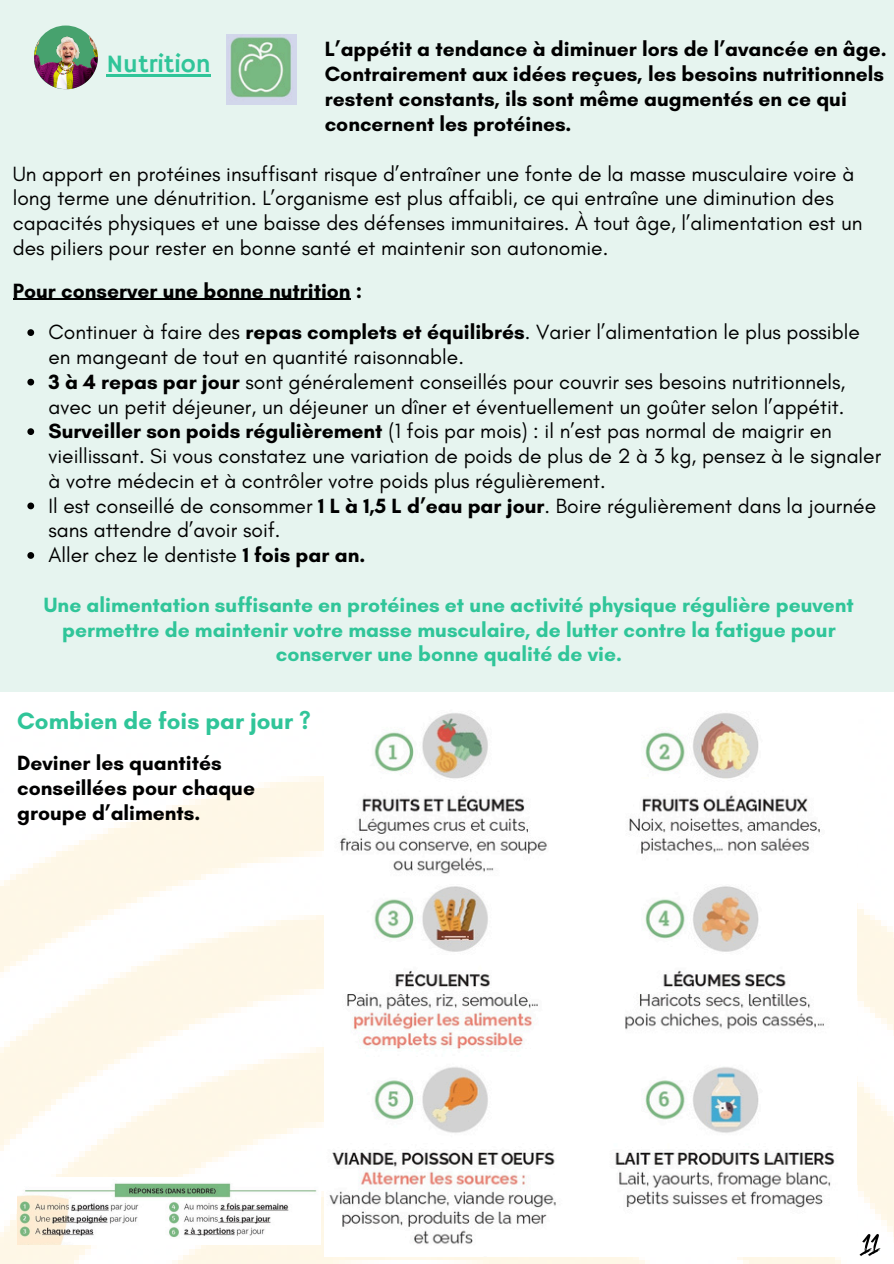
<style>
.page{position:relative;width:894px;height:1264px;background:#fff}
.page>*{position:absolute;margin:0;border:0;box-sizing:border-box;transform-origin:0 0}
.t1{font:25.5px "Hammersmith One";color:#30c599}
.t2{font:700 24px "Glacial Indifference";color:#30c599}
.t3{font:21px/24.8px "Glacial Indifference";color:#000}
.t4{font:700 21px/24.8px "Glacial Indifference";color:#000}
.t5{font:700 21px/24.8px "Glacial Indifference";color:#30c599;text-align:center}
.s1{font-weight:700}
</style>
<div class="page">
<div style="left:0;top:0;width:893px;height:691px;background:#e6f4ef"></div>
<img style="left:327px;top:709px;width:510px;height:536px">
<hr style="left:13px;top:299px;width:337px;height:1px;background:#000">
<svg style="left:27px;top:329px;width:7px;height:7px"></svg>
<svg style="left:27px;top:379px;width:7px;height:6px"></svg>
<svg style="left:27px;top:428px;width:7px;height:7px"></svg>
<svg style="left:27px;top:502px;width:7px;height:7px"></svg>
<svg style="left:27px;top:552px;width:7px;height:7px"></svg>
<img style="left:226px;top:34px;width:70px;height:70px">
<hr style="left:106px;top:74px;width:104px;height:3px;background:#30c599">
<div style="left:34px;top:26px;width:64px;height:63px;background:#47a26e;border-radius:50%"></div>
<img style="left:34px;top:36px;width:64px;height:53px">
<img style="left:17px;top:1179px;width:301px;height:65px">
<svg style="left:859px;top:1233px;width:21px;height:23px"></svg>
<h3 class="t4" style="left:324px;top:36px;width:563px">L’appétit a tendance à diminuer lors de l’avancée en âge.<br>Contrairement aux idées reçues, les besoins nutritionnels restent constants, ils sont même augmentés en ce qui concernent les protéines.</h3>
<p class="t3" style="left:13px;top:161px;width:850px">Un apport en protéines insuffisant risque d’entraîner une fonte de la masse musculaire voire à long terme une dénutrition. L’organisme est plus affaibli, ce qui entraîne une diminution des capacités physiques et une baisse des défenses immunitaires. À tout âge, l’alimentation est un des piliers pour rester en bonne santé et maintenir son autonomie.</p>
<p class="t4" style="left:13px;top:278px;width:351px">Pour conserver une bonne nutrition :</p>
<p class="t3" style="left:48px;top:319px;width:812px">Continuer à faire des <span class="s1">repas complets et équilibrés</span>. Varier l’alimentation le plus possible en mangeant de tout en quantité raisonnable.</p>
<p class="t3" style="left:48px;top:369px;width:798px"><span class="s1">3 à 4 repas par jour</span> sont généralement conseillés pour couvrir ses besoins nutritionnels, avec un petit déjeuner, un déjeuner un dîner et éventuellement un goûter selon l’appétit.</p>
<p class="t3" style="left:48px;top:418px;width:834px"><span class="s1">Surveiller son poids régulièrement</span> (1 fois par mois) : il n’est pas normal de maigrir en vieillissant. Si vous constatez une variation de poids de plus de 2 à 3 kg, pensez à le signaler à votre médecin et à contrôler votre poids plus régulièrement.</p>
<p class="t3" style="left:48px;top:493px;width:828px">Il est conseillé de consommer <span class="s1">1 L à 1,5 L d’eau par jour</span>. Boire régulièrement dans la journée sans attendre d’avoir soif.</p>
<p class="t3" style="left:48px;top:542px;width:318px">Aller chez le dentiste <span class="s1">1 fois par an.</span></p>
<h3 class="t5" style="left:44px;top:592px;width:811px">Une alimentation suffisante en protéines et une activité physique régulière peuvent permettre de maintenir votre masse musculaire, de lutter contre la fatigue pour conserver une bonne qualité de vie.</h3>
<h2 class="t1" style="left:106px;top:49px;width:106px">Nutrition</h2>
<p class="t2" style="left:17px;top:706px;width:295px">Combien de fois par jour ?</p>
<h1 class="t4" style="left:17px;top:750px;width:239px">Deviner les quantités conseillées pour chaque groupe d’aliments.</h1>
</div>
